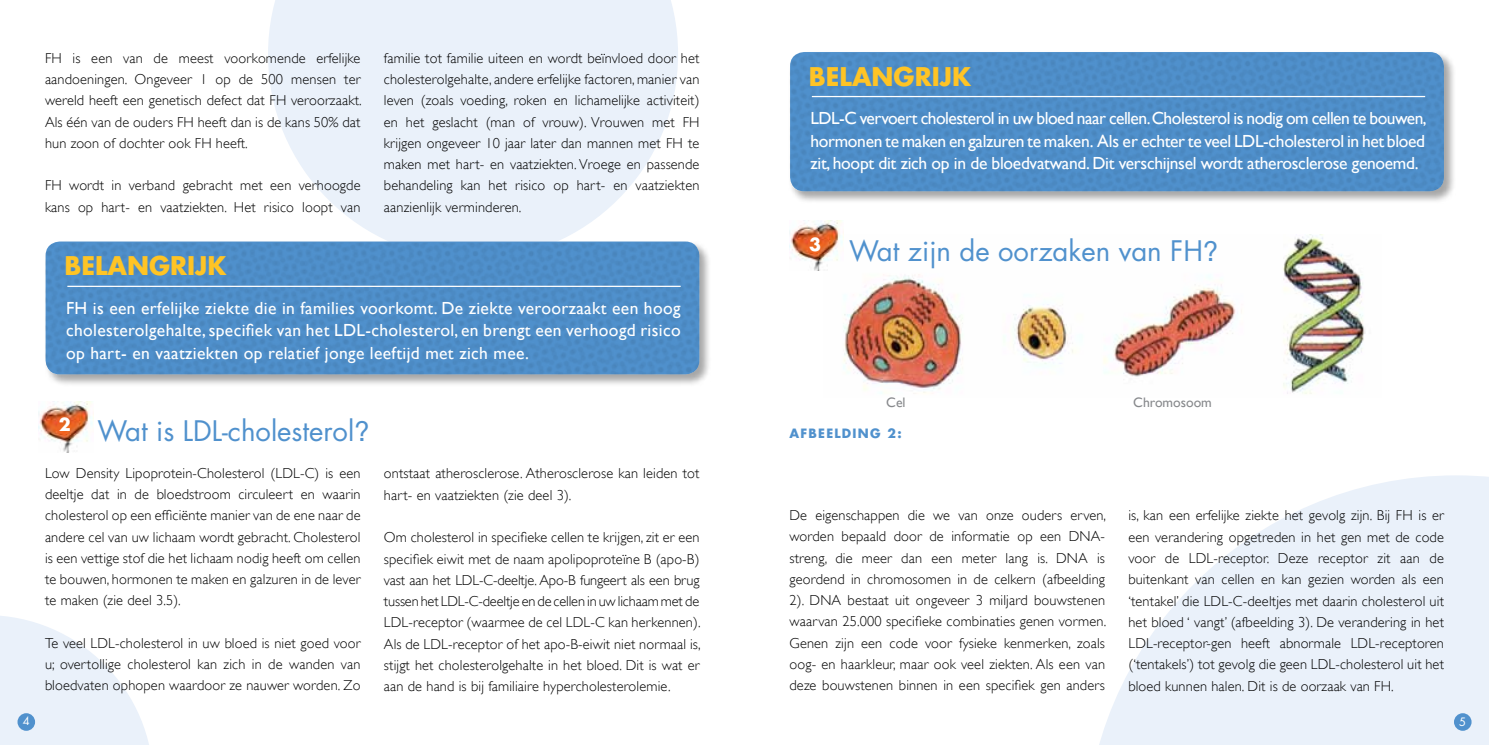
<style>
.page{position:relative;width:1489px;height:745px;background:#fff}
.page>*{position:absolute;margin:0;border:0;box-sizing:border-box;transform-origin:0 0}
.t1{font:27.5px "Futura";color:#5091cd}
.t2{font:700 25px "Futura";color:#ffc425}
.t3{font:17.5px/22.5px "Gill Sans";letter-spacing:-.01em;color:#fff;text-align:justify}
.t4{font:700 17.5px "Futura";color:#fff}
.t5{font:300 14.38px/21.2px "Gill Sans";letter-spacing:.01em;color:#000;text-align:justify}
.t6{font:13.75px "Gill Sans";color:#87898c}
.t7{font:700 12.5px "Futura";letter-spacing:.1em;color:#5091cd}
.t8{font:11.25px "Futura";color:#fff}
.s1{font-family:"Helvetica Neue"}
</style>
<div class="page">
<svg style="left:0;top:616px;width:149px;height:128px"></svg>
<svg style="left:1099px;top:475px;width:389px;height:269px;fill:#eaf1fa"></svg>
<svg style="left:268px;top:0;width:410px;height:240px;background:#ecf2fa"></svg>
<div style="left:18px;top:712px;width:17px;height:18px;background:#5091cd;border-radius:50%"></div>
<div style="left:1453px;top:712px;width:18px;height:18px;background:#5091cd;border-radius:50%"></div>
<img style="left:39px;top:401px;width:54px;height:51px">
<div style="left:43px;top:240px;width:668px;height:146px;background:#000;opacity:.35"></div>
<div style="left:46px;top:241px;width:653px;height:133px;background:#5091cd;border-radius:14px"></div>
<hr style="left:67px;top:285px;width:613px;height:2px;background:#fff">
<img style="left:843px;top:234px;width:522px;height:160px">
<div style="left:788px;top:50px;width:667px;height:153px;background:#000;opacity:.35"></div>
<div style="left:790px;top:52px;width:653px;height:139px;background:#5091cd;border-radius:14px"></div>
<hr style="left:811px;top:96px;width:613px;height:1px;background:#fff">
<img style="left:789px;top:220px;width:54px;height:51px">
<p class="t5" style="left:45px;top:47px;width:318px">FH is een van de meest voorkomende erfelijke aandoeningen. Ongeveer 1 op de 500 mensen ter wereld heeft een genetisch defect dat FH veroorzaakt.<br>Als één van de ouders FH heeft dan is de kans 50% dat hun zoon of dochter ook FH heeft.</p>
<p class="t5" style="left:45px;top:175px;width:317px">FH wordt in verband gebracht met een verhoogde kans op hart- en vaatziekten. Het risico loopt van</p>
<h2 class="t2" style="left:64px;top:248px;width:163px">BELANGRIJK</h2>
<p class="t5" style="left:384px;top:47px;width:317px">familie tot familie uiteen en wordt beïnvloed door het cholesterolgehalte, andere erfelijke factoren, manier van leven (zoals voeding, roken en lichamelijke activiteit) en het geslacht (man of vrouw). Vrouwen met FH krijgen ongeveer 10 jaar later dan mannen met FH te maken met hart- en vaatziekten. Vroege en passende behandeling kan het risico op hart- en vaatziekten aanzienlijk verminderen.</p>
<p class="t3" style="left:66px;top:296px;width:616px">FH is een erfelijke ziekte die in families voorkomt. De ziekte veroorzaakt een hoog cholesterolgehalte, specifiek van het LDL-cholesterol, en brengt een verhoogd risico op hart- en vaatziekten op relatief jonge leeftijd met zich mee.</p>
<p class="t4" style="left:59px;top:412px;width:14px">2</p>
<h1 class="t1" style="left:97px;top:412px;width:274px">Wat is LDL-cholesterol<span class="s1">?</span></h1>
<p class="t5" style="left:45px;top:462px;width:317px">Low Density Lipoprotein-Cholesterol (LDL-C) is een deeltje dat in de bloedstroom circuleert en waarin cholesterol op een efficiënte manier van de ene naar de andere cel van uw lichaam wordt gebracht. Cholesterol is een vettige stof die het lichaam nodig heeft om cellen te bouwen, hormonen te maken en galzuren in de lever te maken (zie deel 3.5).</p>
<p class="t5" style="left:45px;top:632px;width:317px">Te veel LDL-cholesterol in uw bloed is niet goed voor u; overtollige cholesterol kan zich in de wanden van bloedvaten ophopen waardoor ze nauwer worden. Zo</p>
<p class="t5" style="left:384px;top:462px;width:317px">ontstaat atherosclerose. Atherosclerose kan leiden tot hart- en vaatziekten (zie deel 3).</p>
<p class="t5" style="left:384px;top:526px;width:318px">Om cholesterol in specifieke cellen te krijgen, zit er een specifiek eiwit met de naam apolipoproteïne B (apo-B) vast aan het LDL-C-deeltje. Apo-B fungeert als een brug tussen het LDL-C-deeltje en de cellen in uw lichaam met de LDL-receptor (waarmee de cel LDL-C kan herkennen).<br>Als de LDL-receptor of het apo-B-eiwit niet normaal is, stijgt het cholesterolgehalte in het bloed. Dit is wat er aan de hand is bij familiaire hypercholesterolemie.</p>
<h2 class="t2" style="left:809px;top:59px;width:163px">BELANGRIJK</h2>
<p class="t3" style="left:810px;top:107px;width:617px">LDL-C vervoert cholesterol in uw bloed naar cellen. Cholesterol is nodig om cellen te bouwen, hormonen te maken en galzuren te maken. Als er echter te veel LDL-cholesterol in het bloed zit, hoopt dit zich op in de bloedvatwand. Dit verschijnsel wordt atherosclerose genoemd.</p>
<p class="t4" style="left:809px;top:232px;width:14px">3</p>
<h1 class="t1" style="left:849px;top:231px;width:371px">Wat zijn de oorzaken van FH<span class="s1">?</span></h1>
<p class="t6" style="left:886px;top:394px;width:21px">Cel</p>
<p class="t6" style="left:1133px;top:394px;width:80px">Chromosoom</p>
<p class="t7" style="left:789px;top:424px;width:114px">AFBEELDING 2:</p>
<p class="t5" style="left:789px;top:504px;width:318px">De eigenschappen die we van onze ouders erven, worden bepaald door de informatie op een DNA&shy;streng, die meer dan een meter lang is. DNA is geordend in chromosomen in de celkern (afbeelding 2). DNA bestaat uit ongeveer 3 miljard bouwstenen waarvan 25.000 specifieke combinaties genen vormen.<br>Genen zijn een code voor fysieke kenmerken, zoals oog- en haarkleur, maar ook veel ziekten. Als een van deze bouwstenen binnen in een specifiek gen anders</p>
<p class="t5" style="left:1128px;top:504px;width:317px">is, kan een erfelijke ziekte het gevolg zijn. Bij FH is er een verandering opgetreden in het gen met de code voor de LDL-receptor. Deze receptor zit aan de buitenkant van cellen en kan gezien worden als een ‘tentakel’ die LDL-C-deeltjes met daarin cholesterol uit het bloed ‘ vangt’ (afbeelding 3). De verandering in het LDL-receptor-gen heeft abnormale LDL-receptoren (‘tentakels’) tot gevolg die geen LDL-cholesterol uit het bloed kunnen halen. Dit is de oorzaak van FH.</p>
<p class="t8" style="left:23px;top:713px;width:8px">4</p>
<p class="t8" style="left:1458px;top:713px;width:8px">5</p>
</div>
